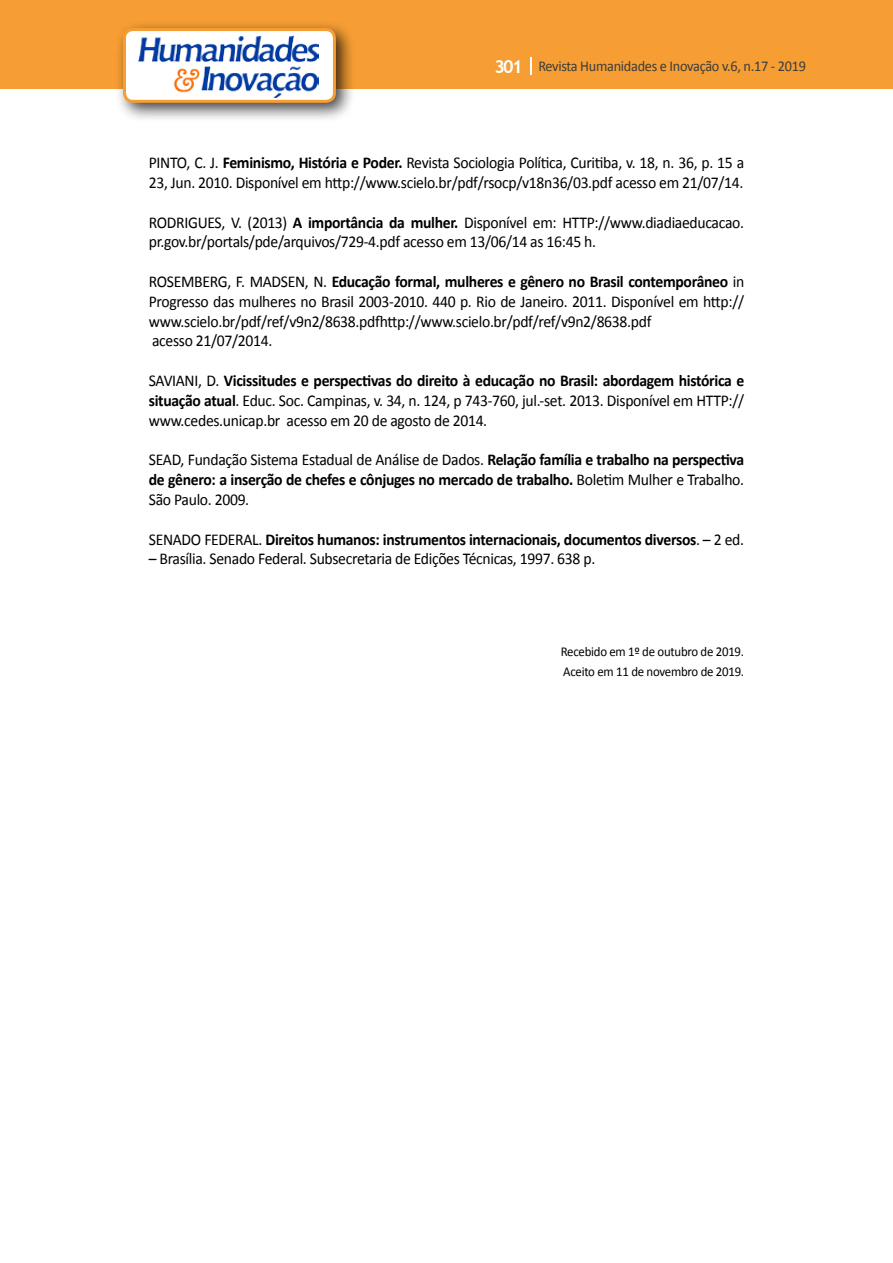
<style>
.page{position:relative;width:893px;height:1263px;background:#fff}
.page>*{position:absolute;margin:0;border:0;box-sizing:border-box;transform-origin:0 0}
.t1{font:16.5px/19.8px "Calibri";letter-spacing:-.02em;color:#000;scale:.95 1}
.t2{font:700 16.5px/19.8px "Calibri";letter-spacing:-.02em;color:#000;text-align:justify;scale:.95 1}
.t3{font:15px "Calibri";letter-spacing:-.02em;color:#3c3c3b;scale:.95 1}
.t4{font:13.5px/19.8px "Calibri";letter-spacing:-.02em;color:#000;scale:.95 1}
.s1{font-family:"Trebuchet MS";font-weight:700;font-size:18px;color:#fff}
.s2{font-weight:700}
.s3{font-weight:400}
</style>
<div class="page">
<div style="left:0;top:0;width:893px;height:88px;background:#f69e34"></div>
<svg style="left:530px;top:57px;width:2px;height:18px"></svg>
<div style="left:115px;top:20px;width:241px;height:103px;background:#000;opacity:.75"></div>
<div style="left:125px;top:30px;width:209px;height:71px;background:#fff;border-radius:9px"></div>
<img style="left:138px;top:35px;width:181px;height:62px">
<div style="left:123px;top:28px;width:213px;height:75px;border:3px solid #f69e34;border-radius:9px"></div>
<p class="t3" style="left:495px;top:57px;width:329px"><span class="s1">301</span> Revista Humanidades e Inovação v.6, n.17 - 2019</p>
<p class="t1" style="left:149px;top:153px;width:628px">PINTO, C. J. <span class="s2">Feminismo, História e Poder.</span> Revista Sociologia Política, Curitiba, v. 18, n. 36, p. 15 a<br>23, Jun. 2010. Disponível em http://www.scielo.br/pdf/rsocp/v18n36/03.pdf acesso em 21/07/14.</p>
<p class="t1" style="left:149px;top:212px;width:628px">RODRIGUES, V. (2013) <span class="s2">A importância da mulher.</span> Disponível em: HTTP://www.diadiaeducacao. pr.gov.br/portals/pde/arquivos/729-4.pdf acesso em 13/06/14 as 16:45 h.</p>
<p class="t1" style="left:149px;top:272px;width:628px">ROSEMBERG, F. MADSEN, N. <span class="s2">Educação formal, mulheres e gênero no Brasil contemporâneo</span> in Progresso das mulheres no Brasil 2003-2010. 440 p. Rio de Janeiro. 2011. Disponível em http:// www.scielo.br/pdf/ref/v9n2/8638.pdfhttp://www.scielo.br/pdf/ref/v9n2/8638.pdf<br>acesso 21/07/2014.</p>
<p class="t1" style="left:149px;top:371px;width:628px;text-align:justify">SAVIANI, D. <span class="s2">Vicissitudes e perspectivas do direito à educação no Brasil: abordagem histórica e situação atual</span>. Educ. Soc. Campinas, v. 34, n. 124, p 743-760, jul.-set. 2013. Disponível em HTTP:// www.cedes.unicap.br acesso em 20 de agosto de 2014.</p>
<p class="t2" style="left:149px;top:450px;width:628px"><span class="s3">SEAD, Fundação Sistema Estadual de Análise de Dados.</span> Relação família e trabalho na perspectiva de gênero: a inserção de chefes e cônjuges no mercado de trabalho. <span class="s3">Boletim Mulher e Trabalho.<br>São Paulo. 2009.</span></p>
<p class="t2" style="left:149px;top:529px;width:628px"><span class="s3">SENADO FEDERAL.</span> Direitos humanos: instrumentos internacionais, documentos diversos<span class="s3">. – 2 ed.</span></p>
<p class="t1" style="left:149px;top:549px;width:471px">– Brasília. Senado Federal. Subsecretaria de Edições Técnicas, 1997. 638 p.</p>
<p class="t4" style="left:561px;top:642px;width:195px">Recebido em 1º de outubro de 2019.<br>Aceito em 11 de novembro de 2019.</p>
</div>
